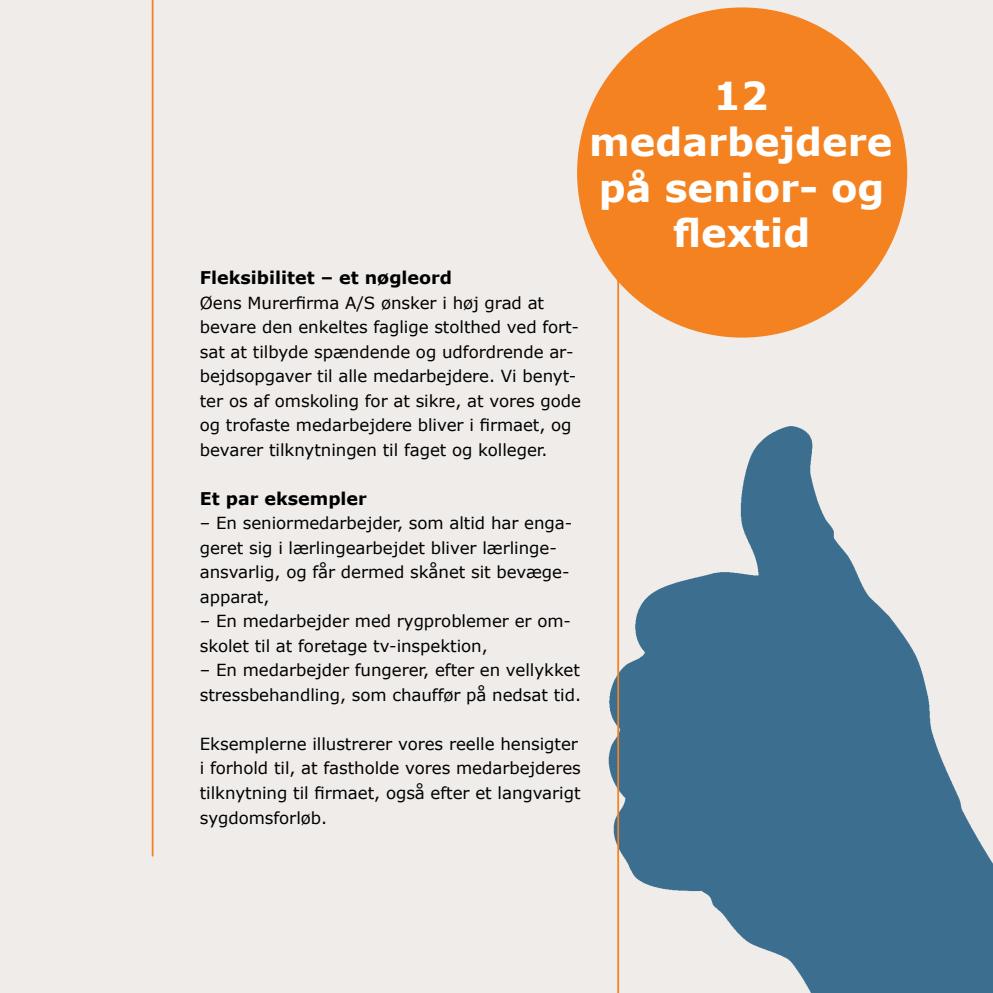
<style>
.page{position:relative;width:993px;height:993px;background:#fff}
.page>*{position:absolute;margin:0;border:0;box-sizing:border-box;transform-origin:0 0}
.t1{font:700 38.5px/45.5px "Verdana";color:#fff;text-align:center}
.t2{font:700 17.5px "Verdana";color:#000}
.t3{font:16.62px/24.5px "Verdana";letter-spacing:-.005em;color:#000}
</style>
<div class="page">
<div style="left:0;top:0;width:992px;height:992px;background:#efecea"></div>
<img style="left:608px;top:424px;width:384px;height:568px">
<hr style="left:617px;top:270px;width:2px;height:722px;background:#f58220">
<hr style="left:152px;top:0;width:1px;height:856px;background:#f58220">
<div style="left:577px;top:7px;width:329px;height:330px;background:#f58220;border-radius:50%"></div>
<p class="t2" style="left:200px;top:266px;width:254px">Fleksibilitet – et nøgleord</p>
<p class="t3" style="left:200px;top:290px;width:382px">Øens Murerfirma A/S ønsker i høj grad at bevare den enkeltes faglige stolthed ved fort&shy;sat at tilbyde spændende og udfordrende ar&shy;bejdsopgaver til alle medarbejdere. Vi benyt&shy;ter os af omskoling for at sikre, at vores gode og trofaste medarbejdere bliver i firmaet, og bevarer tilknytningen til faget og kolleger.</p>
<p class="t2" style="left:200px;top:486px;width:168px">Et par eksempler</p>
<p class="t3" style="left:200px;top:511px;width:374px">– En seniormedarbejder, som altid har enga&shy;geret sig i lærlingearbejdet bliver lærlinge&shy;ansvarlig, og får dermed skånet sit bevæge&shy;apparat,</p>
<p class="t3" style="left:200px;top:609px;width:372px">– En medarbejder med rygproblemer er om&shy;skolet til at foretage tv-inspektion,</p>
<p class="t3" style="left:200px;top:658px;width:382px">– En medarbejder fungerer, efter en vellykket stressbehandling, som chauffør på nedsat tid.</p>
<p class="t3" style="left:200px;top:731px;width:382px">Eksemplerne illustrerer vores reelle hensigter i forhold til, at fastholde vores medarbejderes tilknytning til firmaet, også efter et langvarigt sygdomsforløb.</p>
<h1 class="t1" style="left:589px;top:74px;width:305px">12 medarbejdere på senior- og flextid</h1>
</div>
